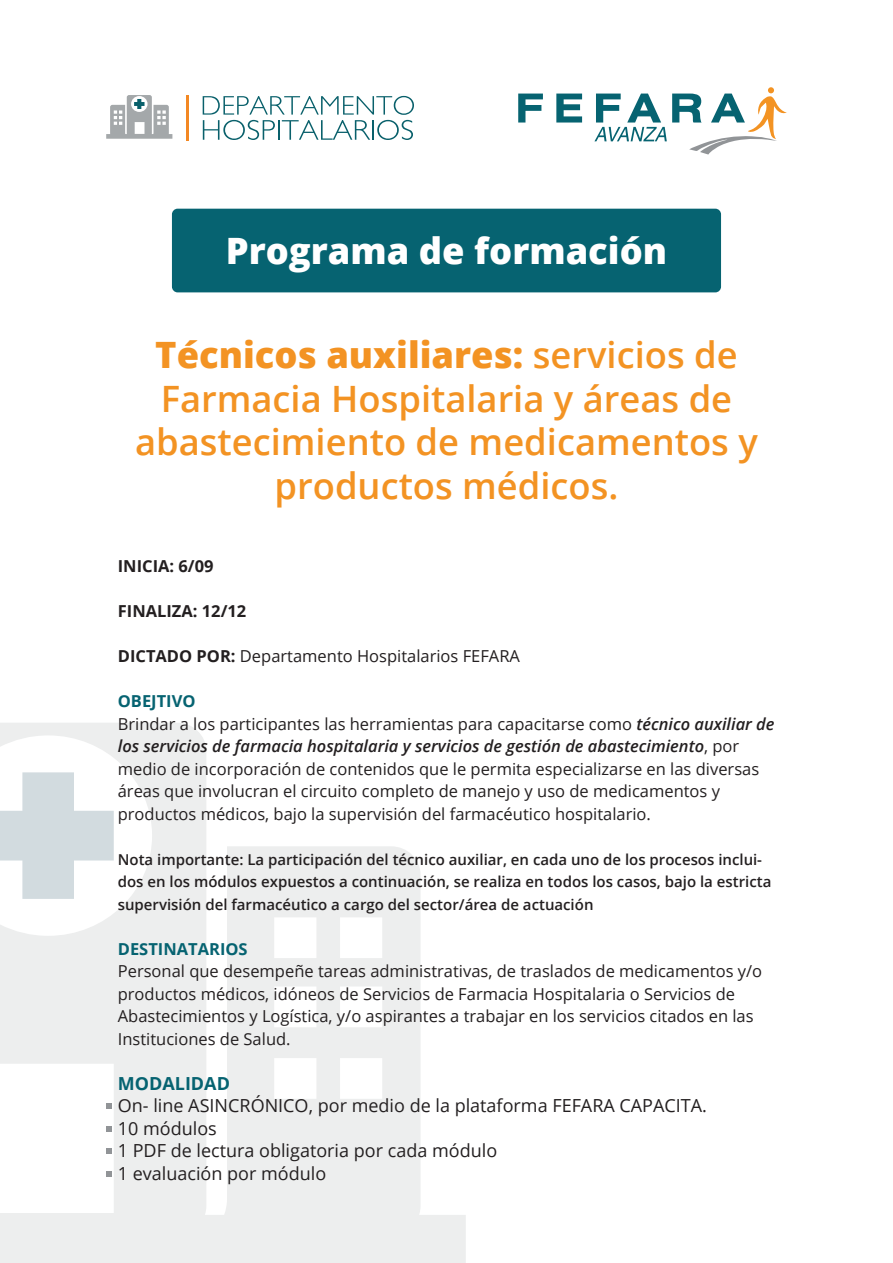
<style>
.page{position:relative;width:893px;height:1263px;background:#fff}
.page>*{position:absolute;margin:0;border:0;box-sizing:border-box;transform-origin:0 0}
.t1{font:600 36.3px/43.7px "Open Sans";color:#f39323;text-align:center}
.t2{font:800 36.3px "Open Sans";color:#fff}
.t3{font:18px/22.5px "Open Sans";color:#231f20}
.t4{font:700 18px "Open Sans";color:#066371}
.t5{font:16.5px/22.5px "Open Sans";color:#231f20}
.t6{font:700 16.5px "Open Sans";color:#231f20}
.t7{font:700 16.5px "Open Sans";color:#066371}
.t8{font:600 15px/22.5px "Open Sans";color:#231f20}
.s1{font-weight:800}
.s2{font-weight:700}
.s3{font-weight:700;color:#066371}
.s4{font-weight:600;font-style:italic}
</style>
<div class="page">
<svg style="left:0;top:723px;width:466px;height:540px;fill:#edeeee"></svg>
<svg style="left:0;top:772px;width:114px;height:127px"></svg>
<svg style="left:203px;top:96px;width:211px;height:44px"></svg>
<hr style="left:186px;top:95px;width:3px;height:45px;background:#f38823">
<svg style="left:106px;top:95px;width:66px;height:44px"></svg>
<svg style="left:518px;top:87px;width:269px;height:67px"></svg>
<div style="left:172px;top:209px;width:549px;height:83px;background:#066371;border-radius:6px"></div>
<svg style="left:106px;top:1103px;width:5px;height:5px"></svg>
<svg style="left:106px;top:1126px;width:5px;height:5px"></svg>
<svg style="left:106px;top:1148px;width:5px;height:5px"></svg>
<svg style="left:106px;top:1171px;width:5px;height:5px"></svg>
<h1 class="t2" style="left:226px;top:223px;width:443px">Programa de formación</h1>
<h1 class="t1" style="left:135px;top:332px;width:624px"><span class="s1">Técnicos auxiliares:</span> servicios de<br>Farmacia Hospitalaria y áreas de abastecimiento de medicamentos y productos médicos.</h1>
<p class="t6" style="left:118px;top:555px;width:97px">INICIA: 6/09</p>
<p class="t6" style="left:118px;top:600px;width:130px">FINALIZA: 12/12</p>
<p class="t5" style="left:118px;top:645px;width:404px"><span class="s2">DICTADO POR:</span> Departamento Hospitalarios FEFARA</p>
<p class="t5" style="left:118px;top:690px;width:658px"><span class="s3">OBEJTIVO<br></span>Brindar a los participantes las herramientas para capacitarse como <span class="s4">técnico auxiliar de los servicios de farmacia hospitalaria y servicios de gestión de abastecimiento</span>, por medio de incorporación de contenidos que le permita especializarse en las diversas áreas que involucran el circuito completo de manejo y uso de medicamentos y productos médicos, bajo la supervisión del farmacéutico hospitalario.</p>
<p class="t8" style="left:118px;top:848px;width:655px">Nota importante: La participación del técnico auxiliar, en cada uno de los procesos inclui&shy;dos en los módulos expuestos a continuación, se realiza en todos los casos, bajo la estricta supervisión del farmacéutico a cargo del sector/área de actuación</p>
<p class="t7" style="left:118px;top:937px;width:131px">DESTINATARIOS</p>
<p class="t5" style="left:118px;top:960px;width:646px">Personal que desempeñe tareas administrativas, de traslados de medicamentos y/o productos médicos, idóneos de Servicios de Farmacia Hospitalaria o Servicios de Abastecimientos y Logística, y/o aspirantes a trabajar en los servicios citados en las Instituciones de Salud.</p>
<p class="t4" style="left:118px;top:1071px;width:114px">MODALIDAD</p>
<p class="t3" style="left:118px;top:1094px;width:591px">On- line ASINCRÓNICO, por medio de la plataforma FEFARA CAPACITA.<br>10 módulos<br>1 PDF de lectura obligatoria por cada módulo<br>1 evaluación por módulo</p>
</div>
